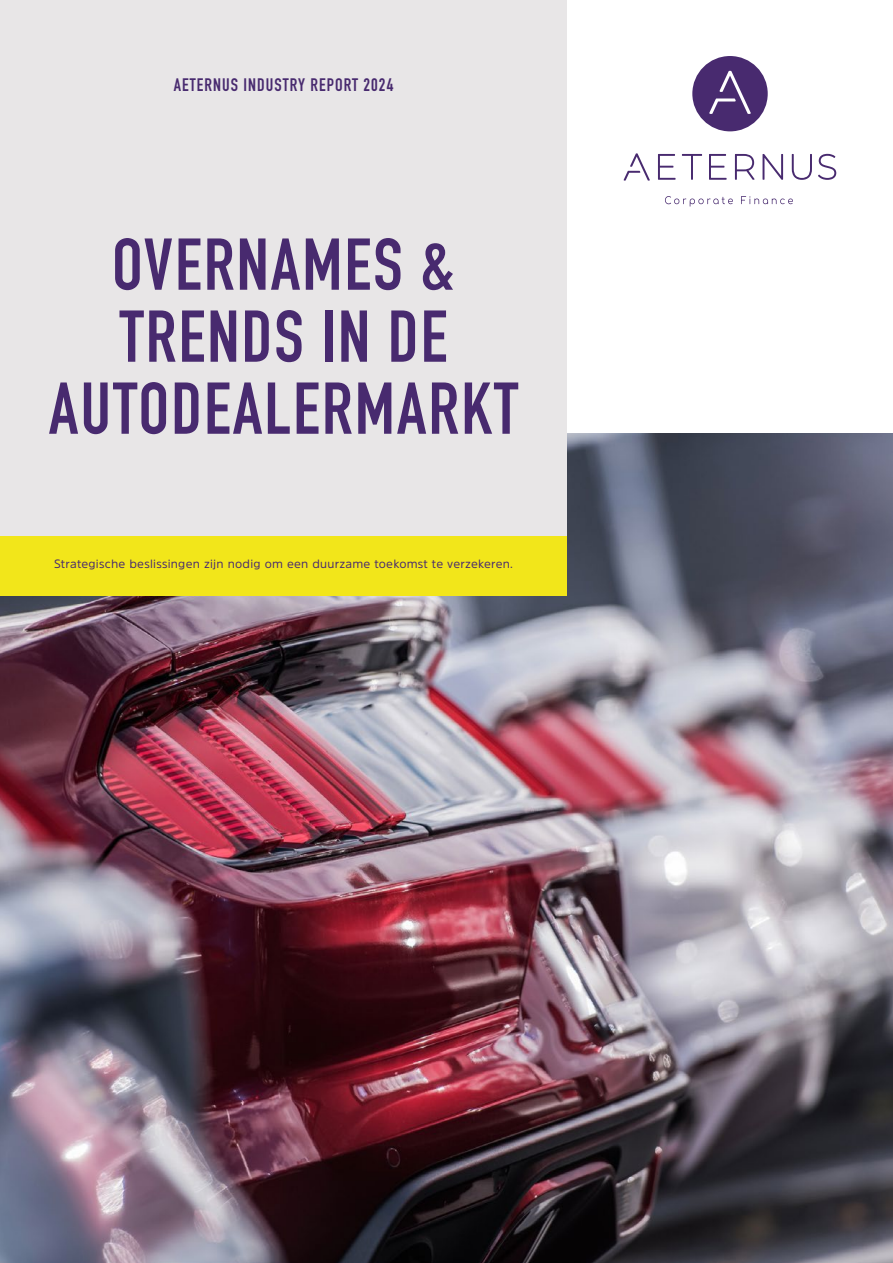
<style>
.page{position:relative;width:893px;height:1263px;background:#fff}
.page>*{position:absolute;margin:0;border:0;box-sizing:border-box;transform-origin:0 0}
.t1{font:700 72px/72px "DIN Condensed";letter-spacing:.03em;color:#482a6f;text-align:center}
.t2{font:700 17.85px "DIN Condensed";letter-spacing:.06em;color:#482a6f}
.t3{font:12px "Amsi Pro";letter-spacing:.02em;color:#482a6f}
</style>
<div class="page">
<img style="left:0;top:434px;width:893px;height:829px">
<svg style="left:665px;top:196px;width:68px;height:11px"></svg>
<svg style="left:741px;top:196px;width:52px;height:8px"></svg>
<svg style="left:624px;top:153px;width:26px;height:28px"></svg>
<svg style="left:658px;top:154px;width:17px;height:26px"></svg>
<svg style="left:682px;top:154px;width:20px;height:26px"></svg>
<svg style="left:709px;top:154px;width:18px;height:26px"></svg>
<svg style="left:735px;top:154px;width:19px;height:26px"></svg>
<svg style="left:762px;top:154px;width:21px;height:26px"></svg>
<svg style="left:792px;top:154px;width:20px;height:26px"></svg>
<svg style="left:818px;top:154px;width:18px;height:26px"></svg>
<svg style="left:692px;top:56px;width:76px;height:75px"></svg>
<div style="left:0;top:536px;width:567px;height:59px;background:#f2e61a"></div>
<div style="left:0;top:0;width:567px;height:536px;background:#e8e6e7"></div>
<h2 class="t2" style="left:174px;top:73px;width:221px">AETERNUS INDUSTRY REPORT 2024</h2>
<h1 class="t1" style="left:49px;top:228px;width:471px">OVERNAMES &amp;<br>TRENDS IN DE<br>AUTODEALERMARKT</h1>
<p class="t3" style="left:54px;top:555px;width:460px">Strategische beslissingen zijn nodig om een duurzame toekomst te verzekeren.</p>
</div>
